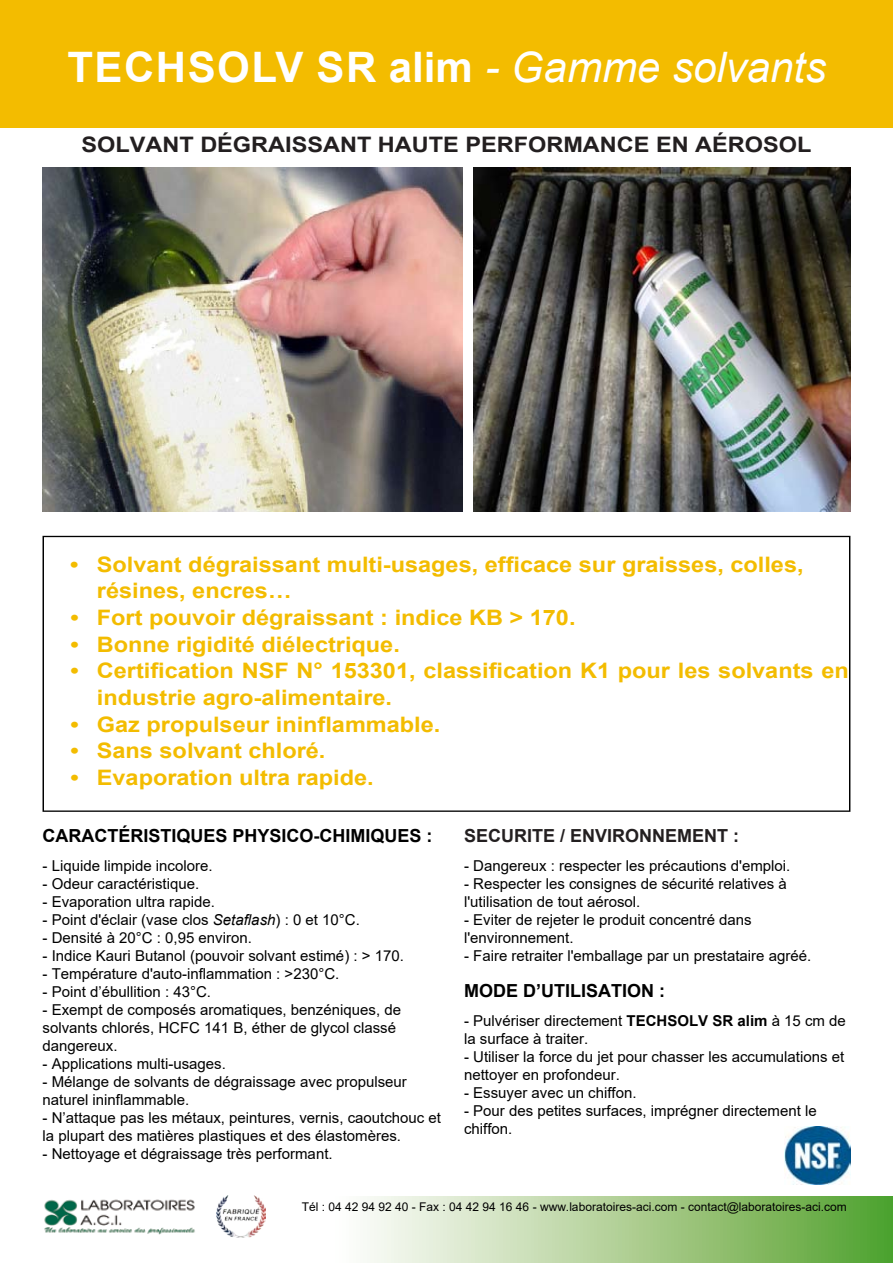
<style>
.page{position:relative;width:893px;height:1263px;background:#fff}
.page>*{position:absolute;margin:0;border:0;box-sizing:border-box;transform-origin:0 0}
.t1{font:italic 42px "Arial";color:#fff}
.t2{font:700 42px "Arial";color:#fff}
.t3{font:700 21.3px/26.7px "Arial";color:#f3bc00;scale:1.1 1}
.t4{font:700 21.3px "Arial";color:#231f20;scale:1.1 1}
.t5{font:700 18px "Arial";color:#000}
.t6{font:700 18px "Arial";color:#231f20}
.t7{font:15px/18px "Arial";color:#000}
.t8{font:12px "Arial";color:#000}
.s1{font-weight:700;font-style:normal}
.s2{font-style:italic}
.s3{font-weight:700}
</style>
<div class="page">
<div style="left:0;top:0;width:893px;height:128px;background:#f3bc00"></div>
<svg style="left:216px;top:1196px;width:677px;height:67px"></svg>
<img style="left:44px;top:1199px;width:151px;height:36px">
<img style="left:43px;top:168px;width:419px;height:344px">
<img style="left:473px;top:168px;width:377px;height:343px">
<img style="left:217px;top:1196px;width:48px;height:42px">
<img style="left:785px;top:1127px;width:65px;height:57px">
<h1 class="t2" style="left:67px;top:38px;width:31px">techs</h1>
<h1 class="t1" style="left:217px;top:40px;width:610px"><span class="s1">olv sr alim</span> - Gamme solvants</h1>
<h2 class="t4" style="left:81px;top:129px;width:153px">solvant dégraissa</h2>
<h2 class="t4" style="left:340px;top:129px;width:50px">nt haute</h2>
<h2 class="t4" style="left:465px;top:129px;width:15px">perf</h2>
<h2 class="t4" style="left:528px;top:129px;width:252px">ormance EN aérosol</h2>
<h2 class="t3" style="left:97px;top:551px;width:644px;text-indent:-27px">• Solvant dégraissant multi-usages, efficace sur graisses, colles, résines, encres…</h2>
<h2 class="t3" style="left:70px;top:604px;width:461px">• Fort pouvoir dégraissant : indice KB &gt; 170.</h2>
<h2 class="t3" style="left:70px;top:631px;width:301px">• Bonne rigidité diélectrique.</h2>
<h2 class="t3" style="left:97px;top:658px;width:685px;text-indent:-26px">• Certification NSF N° 153301, classification K1 pour les solvants en industrie agro-alimentaire.</h2>
<h2 class="t3" style="left:70px;top:711px;width:338px">• Gaz propulseur ininflammable.</h2>
<h2 class="t3" style="left:70px;top:738px;width:233px">• Sans solvant chloré.</h2>
<h2 class="t3" style="left:70px;top:764px;width:277px">• Evaporation ultra rapide.</h2>
<p class="t5" style="left:43px;top:823px;width:392px">CARACTéRISTIQUES PHYSICO-CHIMIQUES :</p>
<p class="t7" style="left:43px;top:857px;width:172px">- Liquide limpide incolore.</p>
<p class="t7" style="left:43px;top:875px;width:158px">- Odeur caractéristique.</p>
<p class="t7" style="left:43px;top:893px;width:174px">- Evaporation ultra rapide.</p>
<p class="t7" style="left:43px;top:911px;width:319px">- Point d'éclair (vase clos <span class="s2">Setaflash</span>) : 0 et 10°C.</p>
<p class="t7" style="left:43px;top:929px;width:211px">- Densité à 20°C : 0,95 environ.</p>
<p class="t7" style="left:43px;top:947px;width:363px">- Indice Kauri Butanol (pouvoir solvant estimé) : &gt; 170.</p>
<p class="t7" style="left:43px;top:965px;width:298px">- Température d'auto-inflammation : &gt;230°C.</p>
<p class="t7" style="left:43px;top:983px;width:170px">- Point d’ébullition : 43°C.</p>
<p class="t7" style="left:43px;top:1001px;width:360px">- Exempt de composés aromatiques, benzéniques, de solvants chlorés, HCFC 141 B, éther de glycol classé dangereux.</p>
<p class="t7" style="left:43px;top:1055px;width:185px">- Applications multi-usages.</p>
<p class="t7" style="left:43px;top:1073px;width:366px">- Mélange de solvants de dégraissage avec propulseur naturel ininflammable.</p>
<p class="t7" style="left:43px;top:1109px;width:400px">- N’attaque pas les métaux, peintures, vernis, caoutchouc et la plupart des matières plastiques et des élastomères.</p>
<p class="t7" style="left:43px;top:1145px;width:292px">- Nettoyage et dégraissage très performant.</p>
<p class="t6" style="left:464px;top:823px;width:277px">SECURITE / environnement :</p>
<p class="t7" style="left:464px;top:857px;width:328px">- Dangereux : respecter les précautions d'emploi.</p>
<p class="t7" style="left:464px;top:875px;width:324px">- Respecter les consignes de sécurité relatives à l'utilisation de tout aérosol.</p>
<p class="t7" style="left:464px;top:911px;width:289px">- Eviter de rejeter le produit concentré dans l'environnement.</p>
<p class="t7" style="left:464px;top:947px;width:349px">- Faire retraiter l'emballage par un prestataire agréé.</p>
<p class="t5" style="left:464px;top:978px;width:203px">MODE D’UTILISATION :</p>
<p class="t7" style="left:464px;top:1011px;width:383px">- Pulvériser directement <span class="s3">TECHSOLV SR alim</span> à 15 cm de la surface à traiter.</p>
<p class="t7" style="left:464px;top:1047px;width:382px">- Utiliser la force du jet pour chasser les accumulations et nettoyer en profondeur.</p>
<p class="t7" style="left:464px;top:1083px;width:174px">- Essuyer avec un chiffon.</p>
<p class="t7" style="left:464px;top:1101px;width:354px">- Pour des petites surfaces, imprégner directement le chiffon.</p>
<p class="t8" style="left:302px;top:1198px;width:547px">Tél : 04 42 94 92 40 - Fax : 04 42 94 16 46 - www.laboratoires-aci.com - contact@laboratoires-aci.com</p>
</div>
